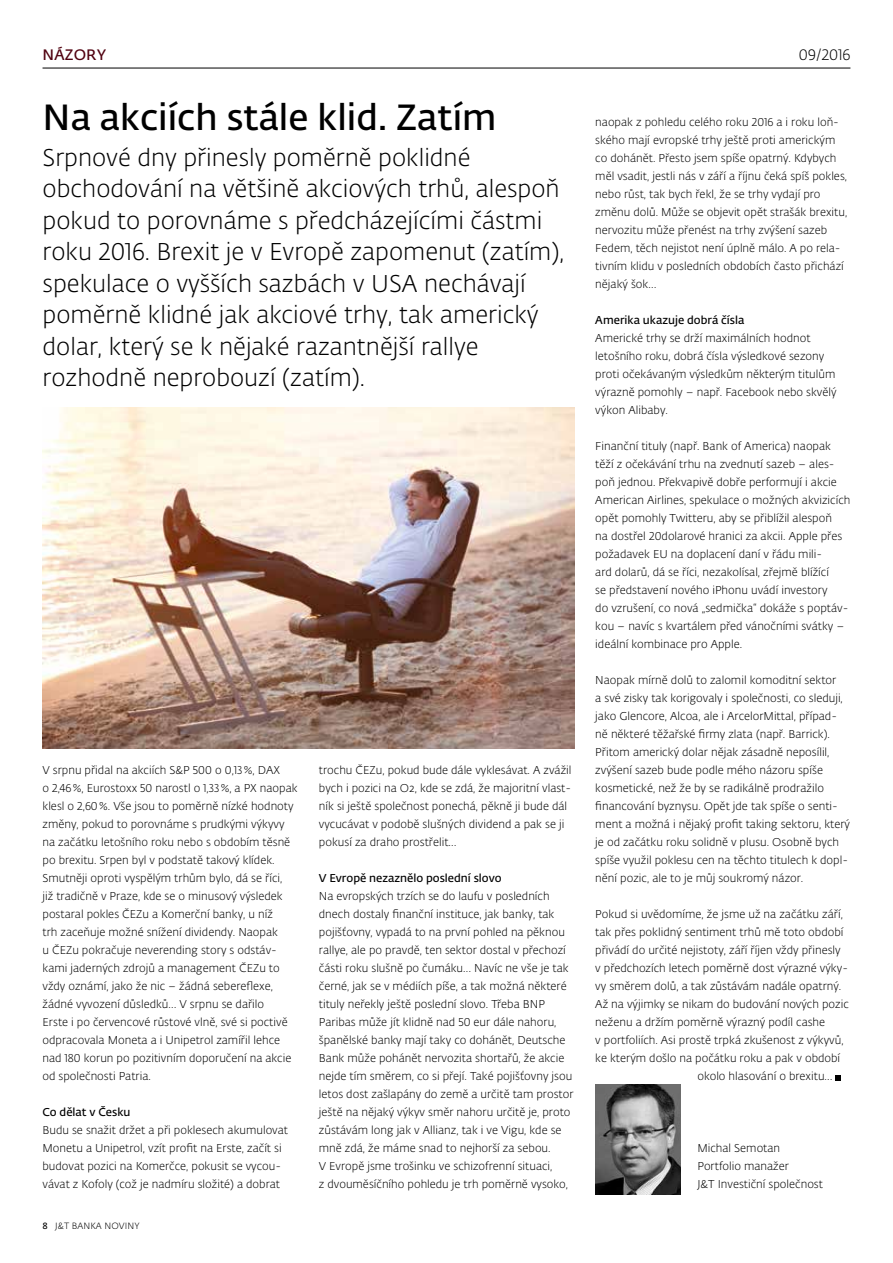
<style>
.page{position:relative;width:893px;height:1263px;background:#fff}
.page>*{position:absolute;margin:0;border:0;box-sizing:border-box;transform-origin:0 0}
.t1{font:600 36px "Fedra Sans Alt Pro";color:#000}
.t2{font:300 24px/31.5px "Fedra Sans Alt Pro";color:#000}
.t3{font:300 15px "Fedra Sans Alt Pro";letter-spacing:.01em;color:#000}
.t4{font:600 15px "Fedra Sans Alt Pro";letter-spacing:.01em;color:#510210}
.t5{font:300 11.25px/18px "Fedra Sans Alt Pro";color:#000}
.t6{font:600 11.25px "Fedra Sans Alt Pro";color:#000}
.t7{font:300 9px "Fedra Sans Alt Pro";letter-spacing:.01em;color:#000}
.s1{font-weight:600}
</style>
<div class="page">
<hr style="left:43px;top:68px;width:807px;height:1px;background:#000">
<svg style="left:836px;top:1075px;width:5px;height:5px"></svg>
<img style="left:595px;top:1084px;width:85px;height:111px">
<img style="left:43px;top:408px;width:531px;height:340px">
<h3 class="t4" style="left:43px;top:43px;width:65px">NÁZORY</h3>
<h1 class="t1" style="left:43px;top:91px;width:455px">Na akciích stále klid. Zatím</h1>
<p class="t2" style="left:43px;top:141px;width:523px">Srpnové dny přinesly poměrně poklidné obchodování na většině akciových trhů, alespoň pokud to porovnáme s předcházejícími částmi roku 2016. Brexit je v Evropě zapomenut (zatím), spekulace o vyšších sazbách v USA nechávají poměrně klidné jak akciové trhy, tak americký dolar, který se k nějaké razantnější rallye rozhodně neprobouzí (zatím).</p>
<p class="t5" style="left:43px;top:761px;width:257px">V srpnu přidal na akciích S&amp;P 500 o 0,13%, DAX<br>o 2,46%, Eurostoxx 50 narostl o 1,33%, a PX naopak klesl o 2,60%. Vše jsou to poměrně nízké hodnoty změny, pokud to porovnáme s prudkými výkyvy na začátku letošního roku nebo s obdobím těsně po brexitu. Srpen byl v podstatě takový klídek.<br>Smutněji oproti vyspělým trhům bylo, dá se říci,<br>již tradičně v Praze, kde se o minusový výsledek postaral pokles ČEZu a Komerční banky, u níž<br>trh zaceňuje možné snížení dividendy. Naopak<br>u ČEZu pokračuje neverending story s odstáv&shy;kami jaderných zdrojů a management ČEZu to vždy oznámí, jako že nic – žádná sebereflexe, žádné vyvození důsledků… V srpnu se dařilo<br>Erste i po červencové růstové vlně, své si poctivě odpracovala Moneta a i Unipetrol zamířil lehce nad 180 korun po pozitivním doporučení na akcie od společnosti Patria.</p>
<p class="t6" style="left:43px;top:1104px;width:90px">Co dělat v Česku</p>
<p class="t5" style="left:43px;top:1121px;width:247px">Budu se snažit držet a při poklesech akumulovat Monetu a Unipetrol, vzít profit na Erste, začít si budovat pozici na Komerčce, pokusit se vycou&shy;vávat z Kofoly (což je nadmíru složité) a dobrat</p>
<p class="t7" style="left:43px;top:1220px;width:98px"><span class="s1">8</span> J&amp;T BANKA NOVINY</p>
<p class="t5" style="left:319px;top:761px;width:254px">trochu ČEZu, pokud bude dále vyklesávat. A zvážil bych i pozici na O2, kde se zdá, že majoritní vlast&shy;ník si ještě společnost ponechá, pěkně ji bude dál vycucávat v podobě slušných dividend a pak se ji pokusí za draho prostřelit…</p>
<p class="t6" style="left:319px;top:870px;width:184px">V Evropě nezaznělo poslední slovo</p>
<p class="t5" style="left:319px;top:887px;width:256px">Na evropských trzích se do laufu v posledních dnech dostaly finanční instituce, jak banky, tak pojišťovny, vypadá to na první pohled na pěknou rallye, ale po pravdě, ten sektor dostal v přechozí části roku slušně po čumáku… Navíc ne vše je tak černé, jak se v médiích píše, a tak možná některé tituly neřekly ještě poslední slovo. Třeba BNP Paribas může jít klidně nad 50 eur dále nahoru, španělské banky mají taky co dohánět, Deutsche Bank může pohánět nervozita shortařů, že akcie nejde tím směrem, co si přejí. Také pojišťovny jsou letos dost zašlapány do země a určitě tam prostor ještě na nějaký výkyv směr nahoru určitě je, proto zůstávám long jak v Allianz, tak i ve Vigu, kde se mně zdá, že máme snad to nejhorší za sebou.<br>V Evropě jsme trošinku ve schizofrenní situaci,<br>z dvouměsíčního pohledu je trh poměrně vysoko,</p>
<h3 class="t3" style="left:799px;top:44px;width:53px">09/2016</h3>
<p class="t5" style="left:595px;top:113px;width:253px">naopak z pohledu celého roku 2016 a i roku loň&shy;ského mají evropské trhy ještě proti americkým co dohánět. Přesto jsem spíše opatrný. Kdybych měl vsadit, jestli nás v září a říjnu čeká spíš pokles, nebo růst, tak bych řekl, že se trhy vydají pro změnu dolů. Může se objevit opět strašák brexitu, nervozitu může přenést na trhy zvýšení sazeb Fedem, těch nejistot není úplně málo. A po rela&shy;tivním klidu v posledních obdobích často přichází nějaký šok…</p>
<p class="t6" style="left:595px;top:312px;width:151px">Amerika ukazuje dobrá čísla</p>
<p class="t5" style="left:595px;top:329px;width:243px">Americké trhy se drží maximálních hodnot letošního roku, dobrá čísla výsledkové sezony proti očekávaným výsledkům některým titulům výrazně pomohly – např. Facebook nebo skvělý výkon Alibaby.</p>
<p class="t5" style="left:595px;top:437px;width:257px">Finanční tituly (např. Bank of America) naopak těží z očekávání trhu na zvednutí sazeb – ales&shy;poň jednou. Překvapivě dobře performují i akcie American Airlines, spekulace o možných akvizicích opět pomohly Twitteru, aby se přiblížil alespoň<br>na dostřel 20dolarové hranici za akcii. Apple přes požadavek EU na doplacení daní v řádu mili-<br>ard dolarů, dá se říci, nezakolísal, zřejmě blížící<br>se představení nového iPhonu uvádí investory<br>do vzrušení, co nová „sedmička“ dokáže s poptáv&shy;kou – navíc s kvartálem před vánočními svátky – ideální kombinace pro Apple.</p>
<p class="t5" style="left:595px;top:671px;width:256px">Naopak mírně dolů to zalomil komoditní sektor<br>a své zisky tak korigovaly i společnosti, co sleduji, jako Glencore, Alcoa, ale i ArcelorMittal, případ&shy;ně některé těžařské firmy zlata (např. Barrick).<br>Přitom americký dolar nějak zásadně neposílil, zvýšení sazeb bude podle mého názoru spíše kosmetické, než že by se radikálně prodražilo financování byznysu. Opět jde tak spíše o senti&shy;ment a možná i nějaký profit taking sektoru, který je od začátku roku solidně v plusu. Osobně bych spíše využil poklesu cen na těchto titulech k dopl&shy;nění pozic, ale to je můj soukromý názor.</p>
<p class="t5" style="left:595px;top:905px;width:249px">Pokud si uvědomíme, že jsme už na začátku září,</p>
<p class="t5" style="left:595px;top:923px;width:250px">tak přes poklidný sentiment trhů mě toto období</p>
<p class="t5" style="left:595px;top:941px;width:247px">přivádí do určité nejistoty, září říjen vždy přinesly</p>
<p class="t5" style="left:595px;top:959px;width:254px">v předchozích letech poměrně dost výrazné výky-</p>
<p class="t5" style="left:595px;top:977px;width:248px">vy směrem dolů, a tak zůstávám nadále opatrný.</p>
<p class="t5" style="left:595px;top:995px;width:255px">Až na výjimky se nikam do budování nových pozic</p>
<p class="t5" style="left:595px;top:1013px;width:231px">neženu a držím poměrně výrazný podíl cashe</p>
<p class="t5" style="left:595px;top:1031px;width:250px">v portfoliích. Asi prostě trpká zkušenost z výkyvů,</p>
<p class="t5" style="left:595px;top:1049px;width:246px">ke kterým došlo na počátku roku a pak v období</p>
<p class="t5" style="left:697px;top:1067px;width:137px">okolo hlasování o brexitu…</p>
<p class="t5" style="left:697px;top:1139px;width:127px">Michal Semotan<br>Portfolio manažer<br>J&amp;T Investiční společnost</p>
</div>
